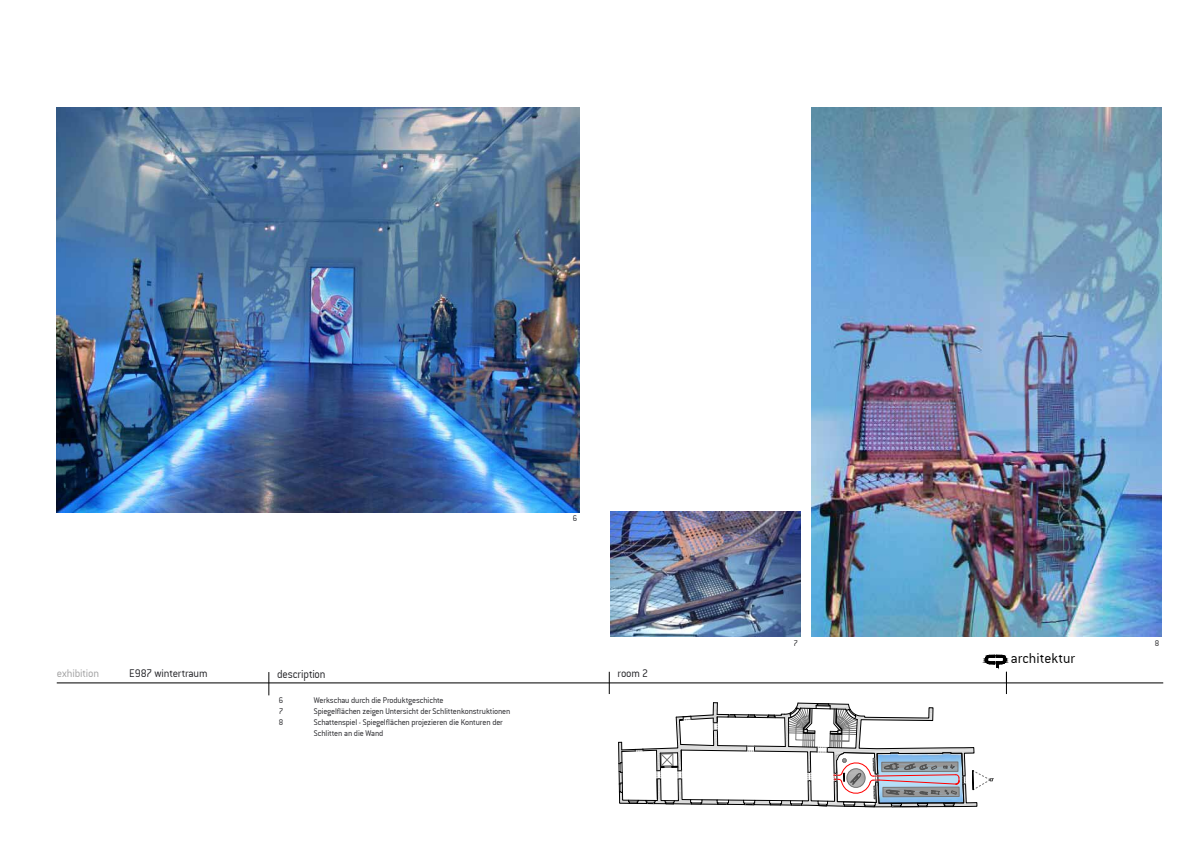
<style>
.page{position:relative;width:1190px;height:842px;background:#fff}
.page>*{position:absolute;margin:0;border:0;box-sizing:border-box;transform-origin:0 0}
.t1{font:15.4px "Conduit ITCTT Light";color:#000}
.t2{font:12.6px "Conduit ITCTT Light";letter-spacing:-.015em;color:#212125;scale:.93 1}
.t3{font:12px "Conduit ITCTT Light";letter-spacing:-.015em;color:#212125}
.t4{font:12px "Conduit ITCTT Light";letter-spacing:-.015em;color:#a0a0a1}
.t5{font:9px/11px "Conduit ITCTT Light";letter-spacing:-.015em;color:#212125}
</style>
<div class="page">
<img style="left:57px;top:107px;width:522px;height:405px">
<img style="left:610px;top:511px;width:190px;height:126px">
<img style="left:811px;top:107px;width:350px;height:530px">
<svg style="left:608px;top:671px;width:527px;height:137px"></svg>
<svg style="left:618px;top:702px;width:375px;height:105px"></svg>
<svg style="left:609px;top:672px;width:1px;height:22px"></svg>
<hr style="left:57px;top:683px;width:1105px;height:1px;background:#000">
<svg style="left:268px;top:672px;width:1px;height:23px"></svg>
<svg style="left:981px;top:654px;width:95px;height:40px"></svg>
<p class="t5" style="left:572px;top:513px;width:6px">6</p>
<h3 class="t4" style="left:57px;top:667px;width:44px">exhibition</h3>
<h3 class="t3" style="left:129px;top:667px;width:80px">E987 wintertraum</h3>
<h3 class="t3" style="left:617px;top:667px;width:32px">room 2</h3>
<h2 class="t2" style="left:277px;top:667px;width:53px">description</h2>
<p class="t5" style="left:279px;top:694px;width:6px">6</p>
<p class="t5" style="left:314px;top:694px;width:131px">Werkschau durch die Produktgeschichte</p>
<p class="t5" style="left:279px;top:705px;width:6px">7</p>
<p class="t5" style="left:314px;top:705px;width:198px">Spiegelflächen zeigen Untersicht der Schlittenkonstruktionen</p>
<p class="t5" style="left:279px;top:716px;width:6px">8</p>
<p class="t5" style="left:314px;top:716px;width:190px">Schattenspiel - Spiegelflächen projezieren die Konturen der<br>Schlitten an die Wand</p>
<p class="t5" style="left:793px;top:637px;width:6px">7</p>
<p class="t5" style="left:1154px;top:637px;width:6px">8</p>
<h1 class="t1" style="left:1010px;top:650px;width:66px">architektur</h1>
</div>
